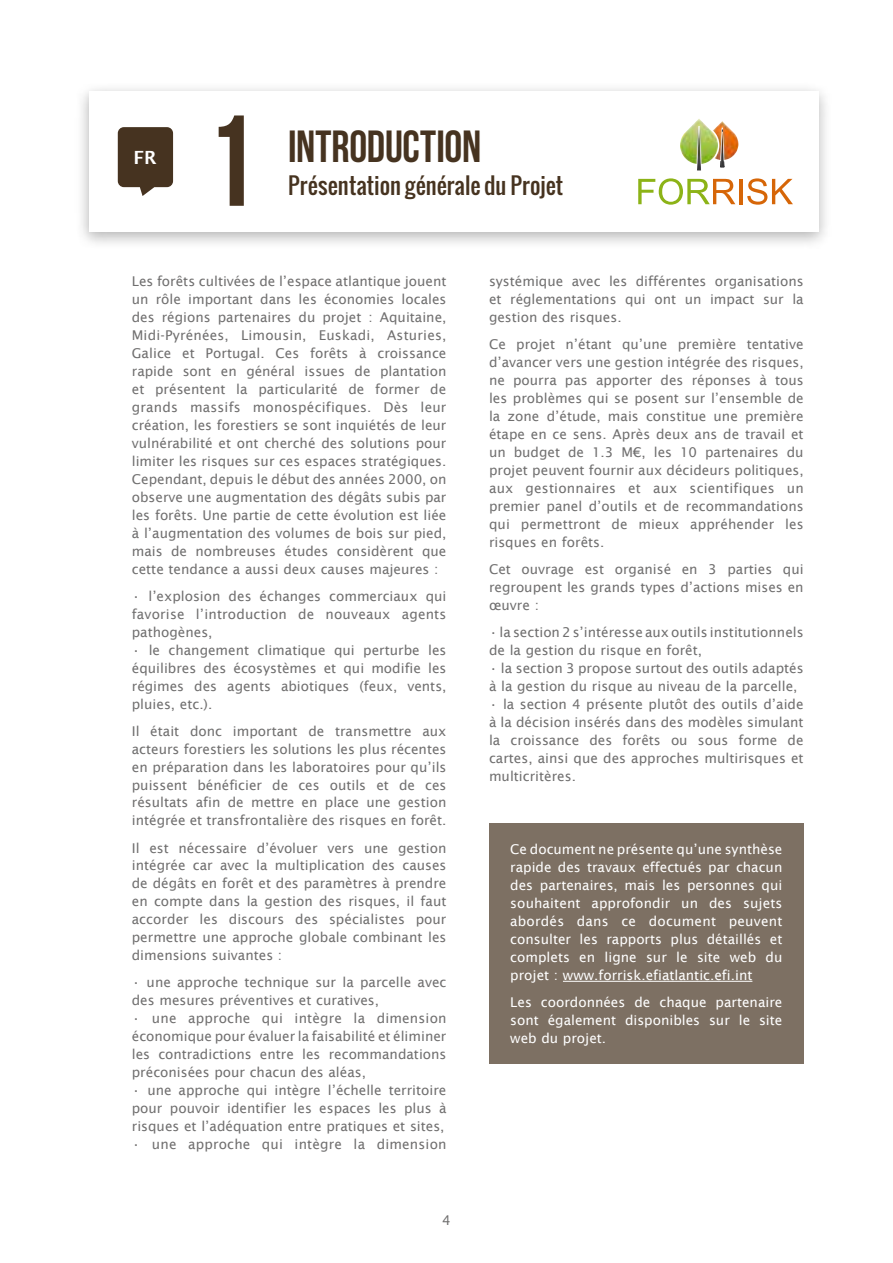
<style>
.page{position:relative;width:893px;height:1263px;background:#fff}
.page>*{position:absolute;margin:0;border:0;box-sizing:border-box;transform-origin:0 0}
.t1{font:129px "Bebas Neue";color:#463320}
.t2{font:45px "Bebas Neue";letter-spacing:-.005em;color:#463320}
.t3{font:22.5px "Oswald";letter-spacing:.005em;color:#463320}
.t4{font:600 18.15px "Lucida Sans";color:#fff}
.t5{font:13.5px/18px "Lucida Sans";color:#706f6f;text-align:justify}
.t6{font:13.5px/18px "Lucida Sans";color:#fff;text-align:justify}
</style>
<div class="page">
<div style="left:75px;top:81px;width:757px;height:170px;background:#000;opacity:.3"></div>
<div style="left:89px;top:91px;width:729px;height:141px;background:#fff"></div>
<svg style="left:118px;top:127px;width:55px;height:69px;background:#5c4b3a"></svg>
<div style="left:489px;top:823px;width:315px;height:240px;background:#7d7063"></div>
<hr style="left:563px;top:981px;width:189px;height:1px;background:#fff">
<img style="left:697px;top:164px;width:4px;height:6px">
<img style="left:680px;top:119px;width:33px;height:45px">
<img style="left:713px;top:122px;width:25px;height:38px">
<img style="left:720px;top:130px;width:4px;height:31px">
<svg style="left:720px;top:161px;width:4px;height:7px"></svg>
<svg style="left:638px;top:178px;width:97px;height:27px"></svg>
<hr style="left:739px;top:179px;width:3px;height:25px;background:#d66608">
<svg style="left:747px;top:178px;width:46px;height:27px"></svg>
<h3 class="t4" style="left:134px;top:147px;width:25px">FR</h3>
<h1 class="t1" style="left:205px;top:90px;width:53px">1</h1>
<h2 class="t2" style="left:288px;top:122px;width:195px">INTRODUCTION</h2>
<h3 class="t3" style="left:288px;top:168px;width:276px">Présentation générale du Projet</h3>
<p class="t5" style="left:132px;top:272px;width:316px">Les forêts cultivées de l’espace atlantique jouent un rôle important dans les économies locales des régions partenaires du projet : Aquitaine, Midi-Pyrénées, Limousin, Euskadi, Asturies, Galice et Portugal. Ces forêts à croissance rapide sont en général issues de plantation et présentent la particularité de former de grands massifs monospécifiques. Dès leur création, les forestiers se sont inquiétés de leur vulnérabilité et ont cherché des solutions pour limiter les risques sur ces espaces stratégiques.<br>Cependant, depuis le début des années 2000, on observe une augmentation des dégâts subis par les forêts. Une partie de cette évolution est liée à l’augmentation des volumes de bois sur pied, mais de nombreuses études considèrent que cette tendance a aussi deux causes majeures :</p>
<p class="t5" style="left:132px;top:587px;width:316px">• l’explosion des échanges commerciaux qui favorise l’introduction de nouveaux agents pathogènes,</p>
<p class="t5" style="left:132px;top:641px;width:316px">• le changement climatique qui perturbe les équilibres des écosystèmes et qui modifie les régimes des agents abiotiques (feux, vents, pluies, etc.).</p>
<p class="t5" style="left:132px;top:722px;width:316px">Il était donc important de transmettre aux acteurs forestiers les solutions les plus récentes en préparation dans les laboratoires pour qu’ils puissent bénéficier de ces outils et de ces résultats afin de mettre en place une gestion intégrée et transfrontalière des risques en forêt.</p>
<p class="t5" style="left:132px;top:839px;width:316px">Il est nécessaire d’évoluer vers une gestion intégrée car avec la multiplication des causes de dégâts en forêt et des paramètres à prendre en compte dans la gestion des risques, il faut accorder les discours des spécialistes pour permettre une approche globale combinant les dimensions suivantes :</p>
<p class="t5" style="left:132px;top:974px;width:316px">• une approche technique sur la parcelle avec des mesures préventives et curatives,</p>
<p class="t5" style="left:132px;top:1010px;width:316px">• une approche qui intègre la dimension économique pour évaluer la faisabilité et éliminer les contradictions entre les recommandations préconisées pour chacun des aléas,</p>
<p class="t5" style="left:132px;top:1081px;width:316px">• une approche qui intègre l’échelle territoire pour pouvoir identifier les espaces les plus à risques et l’adéquation entre pratiques et sites,</p>
<p class="t5" style="left:132px;top:1135px;width:316px">• une approche qui intègre la dimension</p>
<p class="t5" style="left:442px;top:1211px;width:10px">4</p>
<p class="t5" style="left:489px;top:272px;width:316px">systémique avec les différentes organisations et réglementations qui ont un impact sur la gestion des risques.</p>
<p class="t5" style="left:489px;top:335px;width:316px">Ce projet n’étant qu’une première tentative d’avancer vers une gestion intégrée des risques, ne pourra pas apporter des réponses à tous les problèmes qui se posent sur l’ensemble de la zone d’étude, mais constitue une première étape en ce sens. Après deux ans de travail et un budget de 1.3 M€, les 10 partenaires du projet peuvent fournir aux décideurs politiques, aux gestionnaires et aux scientifiques un premier panel d’outils et de recommandations qui permettront de mieux appréhender les risques en forêts.</p>
<p class="t5" style="left:489px;top:560px;width:316px">Cet ouvrage est organisé en 3 parties qui regroupent les grands types d’actions mises en œuvre :</p>
<p class="t5" style="left:489px;top:623px;width:316px">• la section 2 s’intéresse aux outils institutionnels de la gestion du risque en forêt,</p>
<p class="t5" style="left:489px;top:659px;width:316px">• la section 3 propose surtout des outils adaptés à la gestion du risque au niveau de la parcelle,</p>
<p class="t5" style="left:489px;top:695px;width:316px">• la section 4 présente plutôt des outils d’aide à la décision insérés dans des modèles simulant la croissance des forêts ou sous forme de cartes, ainsi que des approches multirisques et multicritères.</p>
<p class="t6" style="left:510px;top:840px;width:274px">Ce document ne présente qu’une synthèse rapide des travaux effectués par chacun des partenaires, mais les personnes qui souhaitent approfondir un des sujets abordés dans ce document peuvent consulter les rapports plus détaillés et complets en ligne sur le site web du projet : www.forrisk.efiatlantic.efi.int</p>
<p class="t6" style="left:510px;top:993px;width:274px">Les coordonnées de chaque partenaire sont également disponibles sur le site web du projet.</p>
</div>
